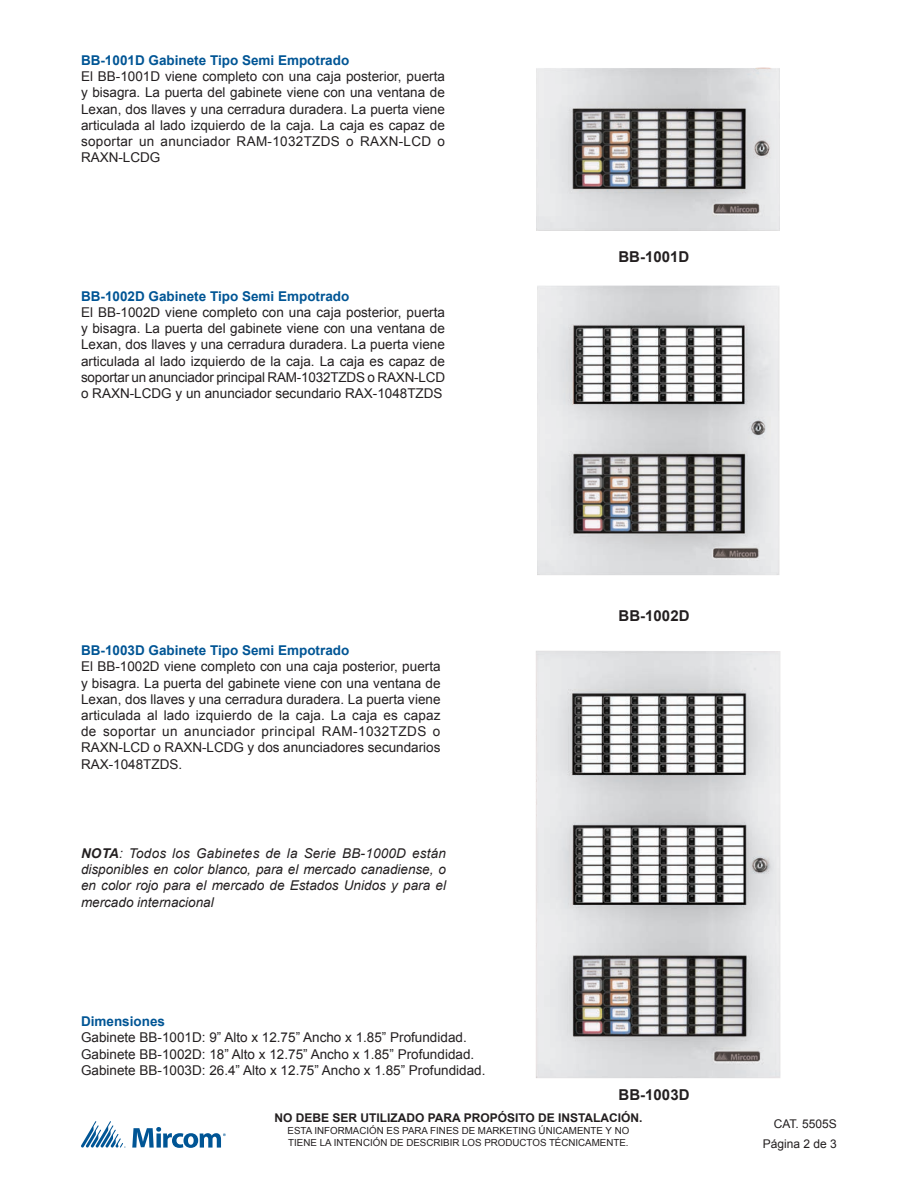
<style>
.page{position:relative;width:918px;height:1188px;background:#fff}
.page>*{position:absolute;margin:0;border:0;box-sizing:border-box;transform-origin:0 0}
.t1{font:700 15px "Arial";color:#231f20}
.heading_2{font:13.5px/16.2px "Arial";color:#231f20;text-align:justify}
.t2{font:italic 13.5px/16.2px "Arial";color:#231f20;text-align:justify}
.heading_1{font:700 13.5px "Arial";color:#005595}
.ParaStyle01-Leading{font:700 12px "Arial";color:#231f20}
.ParaStyle01-Leading-2{font:12px "Arial";color:#231f20}
.ParaStyle12-Leading{font:12px "Arial";color:#231f20}
.ParaStyle01-Leading-3{font:9.75px/11.7px "Arial";color:#231f20}
.s1{font-weight:700}
</style>
<div class="page">
<svg style="left:81px;top:1121px;width:44px;height:27px"></svg>
<svg style="left:132px;top:1127px;width:94px;height:21px"></svg>
<img style="left:536px;top:68px;width:244px;height:163px">
<img style="left:537px;top:286px;width:242px;height:289px">
<img style="left:536px;top:651px;width:244px;height:427px">
<p class="heading_1" style="left:81px;top:51px;width:270px">BB-1001D Gabinete Tipo Semi Empotrado</p>
<p class="heading_2" style="left:81px;top:68px;width:366px">El BB-1001D viene completo con una caja posterior, puerta y bisagra. La puerta del gabinete viene con una ventana de Lexan, dos llaves y una cerradura duradera. La puerta viene articulada al lado izquierdo de la caja. La caja es capaz de soportar un anunciador RAM-1032TZDS o RAXN-LCD o RAXN-LCDG</p>
<p class="heading_1" style="left:81px;top:287px;width:270px">BB-1002D Gabinete Tipo Semi Empotrado</p>
<p class="heading_2" style="left:81px;top:304px;width:366px">El BB-1002D viene completo con una caja posterior, puerta y bisagra. La puerta del gabinete viene con una ventana de Lexan, dos llaves y una cerradura duradera. La puerta viene articulada al lado izquierdo de la caja. La caja es capaz de soportar un anunciador principal RAM-1032TZDS o RAXN-LCD o RAXN-LCDG y un anunciador secundario RAX-1048TZDS</p>
<p class="t1" style="left:618px;top:247px;width:72px">BB-1001D</p>
<p class="heading_1" style="left:81px;top:641px;width:270px">BB-1003D Gabinete Tipo Semi Empotrado</p>
<p class="heading_2" style="left:81px;top:659px;width:361px">El BB-1002D viene completo con una caja posterior, puerta y bisagra. La puerta del gabinete viene con una ventana de Lexan, dos llaves y una cerradura duradera. La puerta viene articulada al lado izquierdo de la caja. La caja es capaz de soportar un anunciador principal RAM-1032TZDS o RAXN-LCD o RAXN-LCDG y dos anunciadores secundarios RAX-1048TZDS.</p>
<p class="t2" style="left:81px;top:845px;width:367px"><span class="s1">NOTA</span>: Todos los Gabinetes de la Serie BB-1000D están disponibles en color blanco, para el mercado canadiense, o en color rojo para el mercado de Estados Unidos y para el mercado internacional</p>
<p class="heading_1" style="left:81px;top:1012px;width:86px">Dimensiones</p>
<p class="heading_2" style="left:81px;top:1030px;width:387px">Gabinete BB-1001D: 9” Alto x 12.75” Ancho x 1.85” Profundidad.</p>
<p class="heading_2" style="left:81px;top:1046px;width:395px">Gabinete BB-1002D: 18” Alto x 12.75” Ancho x 1.85” Profundidad.</p>
<p class="heading_2" style="left:81px;top:1062px;width:406px">Gabinete BB-1003D: 26.4” Alto x 12.75” Ancho x 1.85” Profundidad.</p>
<p class="t1" style="left:619px;top:606px;width:72px">BB-1002D</p>
<p class="t1" style="left:619px;top:1085px;width:72px">BB-1003D</p>
<p class="ParaStyle01-Leading" style="left:274px;top:1110px;width:370px">NO DEBE SER UTILIZADO PARA PROPÓSITO DE INSTALACIÓN.</p>
<p class="ParaStyle01-Leading-3" style="left:288px;top:1125px;width:343px">ESTA INFORMACIÓN ES PARA FINES DE MARKETING ÚNICAMENTE Y NO<br>TIENE LA INTENCIÓN DE DESCRIBIR LOS PRODUCTOS TÉCNICAMENTE.</p>
<p class="ParaStyle12-Leading" style="left:774px;top:1116px;width:65px">CAT. 5505S</p>
<p class="ParaStyle01-Leading-2" style="left:763px;top:1136px;width:76px">Página 2 de 3</p>
</div>
